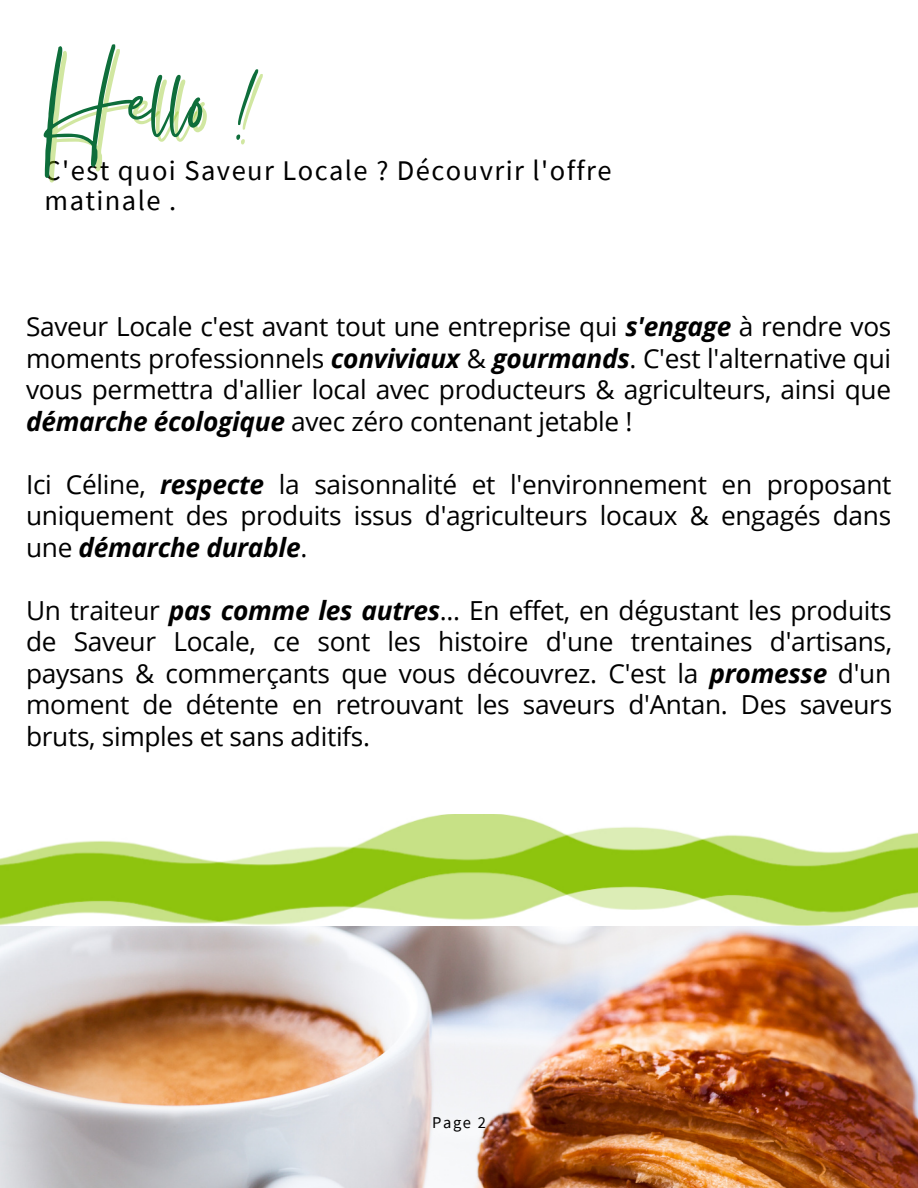
<style>
.page{position:relative;width:918px;height:1188px;background:#fff}
.page>*{position:absolute;margin:0;border:0;box-sizing:border-box;transform-origin:0 0}
.t1{font:105px "Gistesy";color:#0e6e3b}
.t2{font:28.5px/30.3px "Source Sans Pro";letter-spacing:.05em;color:#000}
.t3{font:26.25px/31.5px "Open Sans";letter-spacing:-.01em;color:#000;text-align:justify}
.t4{font:16.5px "Source Sans Pro";color:#000}
.s1{font-weight:700;font-style:italic}
</style>
<div class="page">
<img style="left:0;top:926px;width:918px;height:262px">
<img style="left:0;top:815px;width:918px;height:111px">
<h1 class="t1" style="left:45px;top:28px;width:209px">Hello !</h1>
<p class="t2" style="left:45px;top:155px;width:569px">C'est quoi Saveur Locale ? Découvrir l'offre matinale .</p>
<p class="t3" style="left:26px;top:311px;width:867px">Saveur Locale c'est avant tout une entreprise qui <span class="s1">s'engage</span> à rendre vos moments professionnels <span class="s1">conviviaux</span> &amp; <span class="s1">gourmands</span>. C'est l'alternative qui vous permettra d'allier local avec producteurs &amp; agriculteurs, ainsi que <span class="s1">démarche écologique</span> avec zéro contenant jetable !</p>
<p class="t3" style="left:26px;top:468px;width:867px">Ici Céline, <span class="s1">respecte</span> la saisonnalité et l'environnement en proposant uniquement des produits issus d'agriculteurs locaux &amp; engagés dans une <span class="s1">démarche durable</span>.</p>
<p class="t3" style="left:26px;top:594px;width:868px">Un traiteur <span class="s1">pas comme les autres</span>... En effet, en dégustant les produits de Saveur Locale, ce sont les histoire d'une trentaines d'artisans, paysans &amp; commerçants que vous découvrez. C'est la <span class="s1">promesse</span> d'un moment de détente en retrouvant les saveurs d'Antan. Des saveurs bruts, simples et sans aditifs.</p>
<p class="t4" style="left:432px;top:1112px;width:55px">Page 2</p>
</div>
